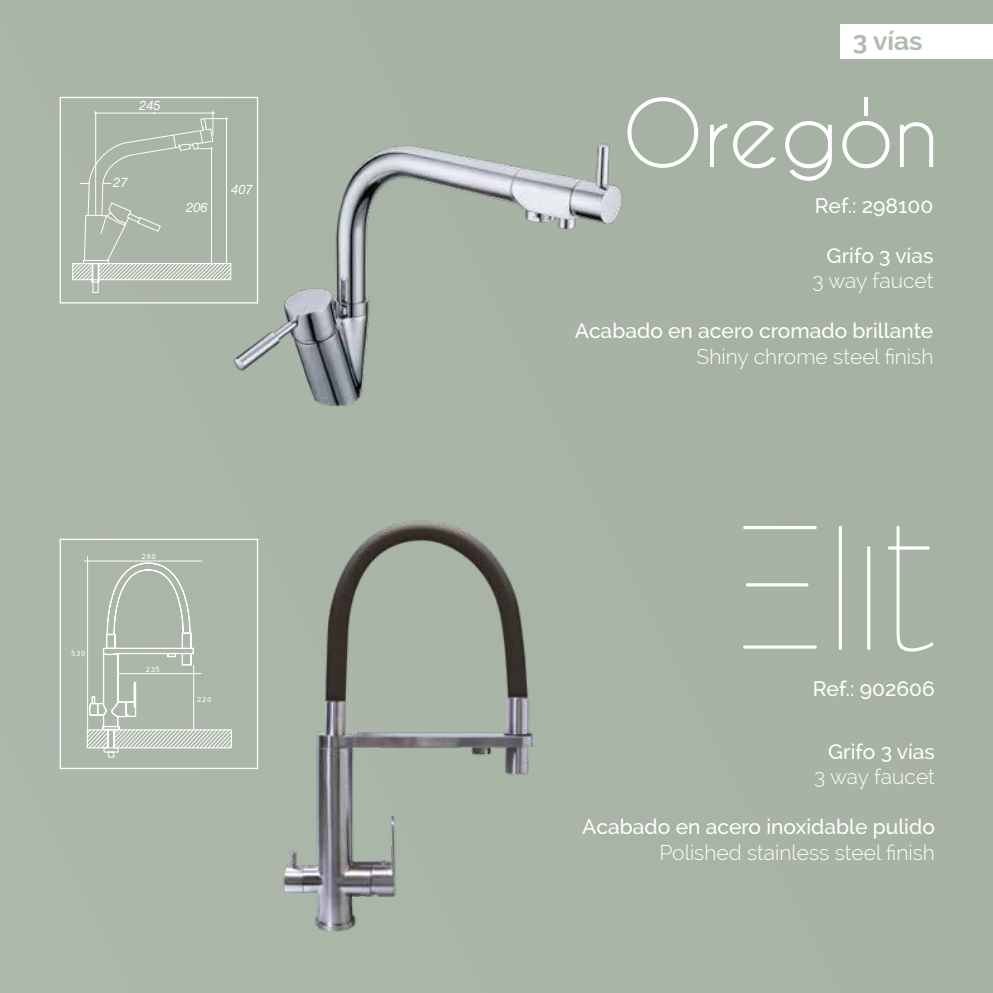
<style>
.page{position:relative;width:993px;height:993px;background:#fff}
.page>*{position:absolute;margin:0;border:0;box-sizing:border-box;transform-origin:0 0}
.t1{font:700 26.25px "Raleway";color:#b0bcaf}
.t2{font:500 21px "Raleway";color:#fff}
.t3{font:300 21px "Raleway";color:#fff}
.t4{font:italic 13.12px "Helvetica Neue LT Std";color:#fff}
.t5{font:8.4px "Courier";color:#fff}
</style>
<div class="page">
<div style="left:0;top:0;width:992px;height:992px;background:#a8b4a5"></div>
<div style="left:60px;top:97px;width:198px;height:206px;border:1px solid #fff"></div>
<svg style="left:72px;top:111px;width:156px;height:182px"></svg>
<svg style="left:634px;top:97px;width:64px;height:71px"></svg>
<svg style="left:710px;top:121px;width:65px;height:47px"></svg>
<svg style="left:785px;top:121px;width:46px;height:60px"></svg>
<svg style="left:842px;top:121px;width:47px;height:47px"></svg>
<svg style="left:900px;top:122px;width:32px;height:45px"></svg>
<svg style="left:864px;top:97px;width:3px;height:18px"></svg>
<img style="left:228px;top:96px;width:406px;height:310px">
<div style="left:60px;top:538px;width:198px;height:230px;border:1px solid #fff"></div>
<hr style="left:84px;top:560px;width:118px;height:1px;background:#fff">
<hr style="left:87px;top:556px;width:1px;height:173px;background:#fff">
<svg style="left:87px;top:562px;width:145px;height:195px"></svg>
<div style="left:104px;top:747px;width:14px;height:5px;border:1px solid #fff"></div>
<hr style="left:743px;top:526px;width:73px;height:3px;background:#fff">
<hr style="left:743px;top:645px;width:73px;height:3px;background:#fff">
<hr style="left:745px;top:583px;width:63px;height:3px;background:#fff">
<hr style="left:838px;top:525px;width:3px;height:124px;background:#fff">
<svg style="left:866px;top:546px;width:4px;height:103px"></svg>
<svg style="left:888px;top:526px;width:45px;height:125px"></svg>
<img style="left:283px;top:521px;width:251px;height:411px">
<div style="left:839px;top:25px;width:153px;height:34px;background:#fff"></div>
<p class="t4" style="left:139px;top:98px;width:23px">245</p>
<p class="t4" style="left:113px;top:174px;width:16px">27</p>
<p class="t4" style="left:186px;top:199px;width:23px">206</p>
<p class="t4" style="left:231px;top:182px;width:23px">407</p>
<p class="t5" style="left:71px;top:646px;width:16px">530</p>
<p class="t5" style="left:142px;top:549px;width:16px">280</p>
<p class="t5" style="left:145px;top:662px;width:16px">235</p>
<p class="t5" style="left:197px;top:692px;width:16px">220</p>
<p class="t1" style="left:852px;top:25px;width:71px">3 vías</p>
<p class="t2" style="left:814px;top:193px;width:120px">Ref.: 298100</p>
<p class="t2" style="left:826px;top:243px;width:108px">Grifo 3 vías</p>
<p class="t3" style="left:812px;top:268px;width:122px">3 way faucet</p>
<p class="t2" style="left:574px;top:318px;width:360px">Acabado en acero cromado brillante</p>
<p class="t3" style="left:696px;top:344px;width:238px">Shiny chrome steel finish</p>
<p class="t2" style="left:812px;top:676px;width:124px">Ref.: 902606</p>
<p class="t2" style="left:827px;top:739px;width:108px">Grifo 3 vías</p>
<p class="t3" style="left:813px;top:764px;width:122px">3 way faucet</p>
<p class="t2" style="left:582px;top:814px;width:354px">Acabado en acero inoxidable pulido</p>
<p class="t3" style="left:659px;top:839px;width:277px">Polished stainless steel finish</p>
</div>
